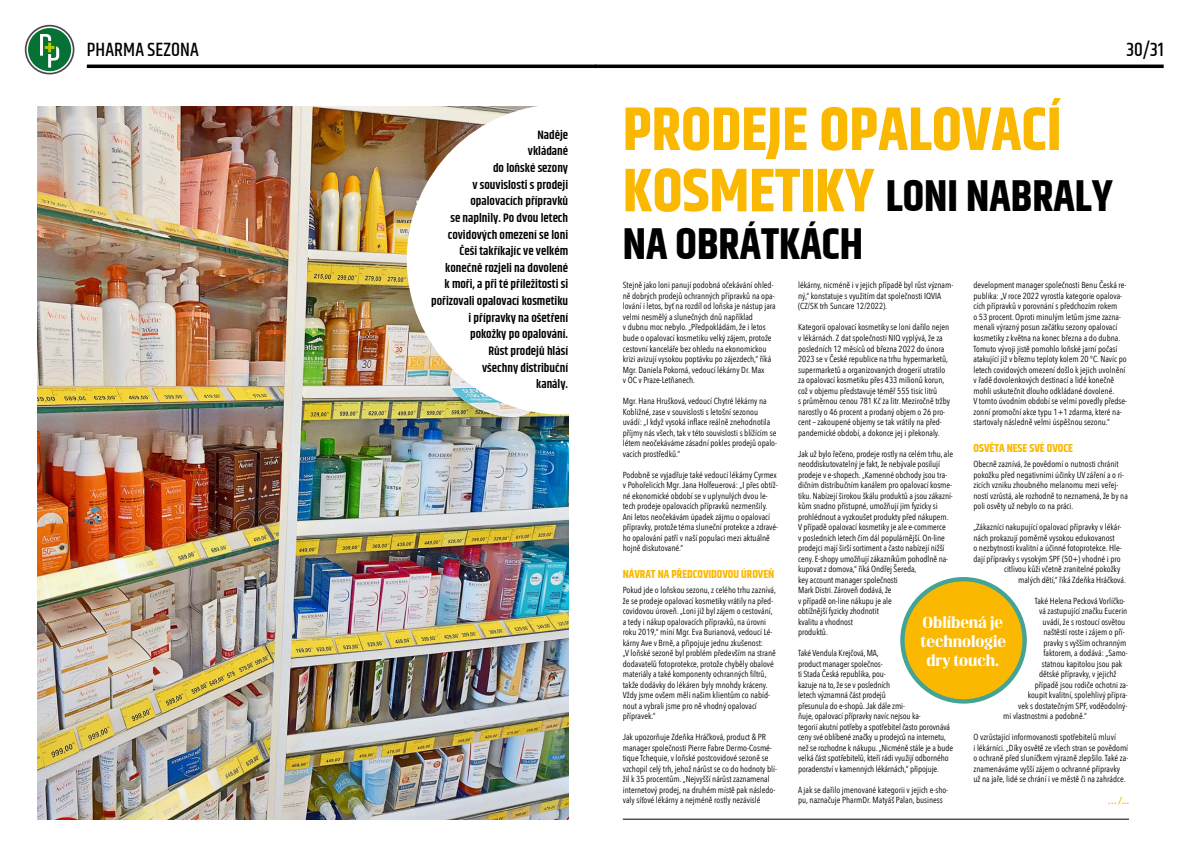
<style>
.page{position:relative;width:1191px;height:844px;background:#fff}
.page>*{position:absolute;margin:0;border:0;box-sizing:border-box;transform-origin:0 0}
.t1{font:700 61.25px "Khand";color:#fbb800}
.t2{font:700 43.75px/48.1px "Khand";color:#000}
.t3{font:500 19.25px "Khand";letter-spacing:.005em;color:#000}
.t4{font:700 14.88px/19.2px "Dilemma Serif";color:#fff;text-align:center}
.t5{font:600 12.25px/16.6px "Khand";color:#000;text-align:right}
.t6{font:700 11.38px "Khand";color:#fbb800}
.t7{font:600 9.62px "Avenir Next LT Pro";color:#fbb800}
.t8{font:8.75px/10.5px "Avenir Next Condensed";color:#000}
.s1{font-size:61.25px;color:#fbb800}
</style>
<div class="page">
<svg style="left:595px;top:64px;width:568px;height:4px;background:#222"></svg>
<hr style="left:623px;top:818px;width:506px;height:1px;background:#000">
<div style="left:902px;top:579px;width:122px;height:122px;background:#fbb800;border-radius:50%"></div>
<div style="left:900px;top:577px;width:126px;height:126px;border:4px solid #43a496;border-radius:50%"></div>
<svg style="left:87px;top:64px;width:508px;height:4px;background:#222"></svg>
<svg style="left:25px;top:25px;width:49px;height:49px"></svg>
<img style="left:37px;top:107px;width:531px;height:712px">
<svg style="left:407px;top:106px;width:161px;height:308px"></svg>
<h3 class="t3" style="left:87px;top:38px;width:113px">PHARMA SEZONA</h3>
<p class="t5" style="left:431px;top:127px;width:138px">Naděje<br>vkládané<br>do loňské sezony<br>v souvislosti s prodeji opalovacích přípravků<br>se naplnily. Po dvou letech covidových omezení se loni<br>Češi takříkajíc ve velkém konečně rozjeli na dovolené<br>k moři, a při té příležitosti si pořizovali opalovací kosmetiku i přípravky na ošetření pokožky po opalování.<br>Růst prodejů hlásí<br>všechny distribuční<br>kanály.</p>
<h3 class="t3" style="left:1126px;top:38px;width:39px">30/31</h3>
<h1 class="t1" style="left:623px;top:86px;width:440px">PRODEJE OPALOVACÍ</h1>
<h2 class="t2" style="left:623px;top:175px;width:491px"><span class="s1">KOSMETIKY</span> LONI NABRALY<br>NA OBRÁTKÁCH</h2>
<p class="t8" style="left:623px;top:279px;width:154px">Stejně jako loni panují podobná očekávání ohled&shy;ně dobrých prodejů ochranných přípravků na opa&shy;lování i letos, byť na rozdíl od loňska je nástup jara velmi nesmělý a slunečných dnů například<br>v dubnu moc nebylo. „Předpokládám, že i letos bude o opalovací kosmetiku velký zájem, protože cestovní kanceláře bez ohledu na ekonomickou krizi avizují vysokou poptávku po zájezdech,“ říká Mgr. Daniela Pokorná, vedoucí lékárny Dr. Max<br>v OC v Praze-Letňanech.</p>
<p class="t8" style="left:623px;top:395px;width:156px">Mgr. Hana Hrušková, vedoucí Chytré lékárny na Kobližné, zase v souvislosti s letošní sezonou uvádí: „I když vysoká inflace reálně znehodnotila příjmy nás všech, tak v této souvislosti s blížícím se létem neočekáváme zásadní pokles prodejů opalo&shy;vacích prostředků.“</p>
<p class="t8" style="left:623px;top:468px;width:157px">Podobně se vyjadřuje také vedoucí lékárny Cyrmex v Pohořelicích Mgr. Jana Holfeuerová: „I přes obtíž&shy;né ekonomické období se v uplynulých dvou le&shy;tech prodeje opalovacích přípravků nezmenšily.<br>Ani letos neočekávám úpadek zájmu o opalovací přípravky, protože téma sluneční protekce a zdravé&shy;ho opalování patří v naší populaci mezi aktuálně hojně diskutované.“</p>
<h3 class="t6" style="left:623px;top:566px;width:153px">NÁVRAT NA PŘEDCOVIDOVOU ÚROVEŇ</h3>
<p class="t8" style="left:623px;top:584px;width:155px">Pokud jde o loňskou sezonu, z celého trhu zaznívá, že se prodeje opalovací kosmetiky vrátily na před&shy;covidovou úroveň. „Loni již byl zájem o cestování, a tedy i nákup opalovacích přípravků, na úrovni roku 2019,“ míní Mgr. Eva Burianová, vedoucí Lé&shy;kárny Ave v Brně, a připojuje jednu zkušenost:<br>„V loňské sezoně byl problém především na straně dodavatelů fotoprotekce, protože chyběly obalové materiály a také komponenty ochranných filtrů, takže dodávky do lékáren byly mnohdy kráceny.<br>Vždy jsme ovšem měli našim klientům co nabíd&shy;nout a vybrali jsme pro ně vhodný opalovací přípravek.“</p>
<p class="t8" style="left:623px;top:731px;width:156px">Jak upozorňuje Zdeňka Hráčková, product &amp; PR manager společnosti Pierre Fabre Dermo-Cosmé&shy;tique Tchequie, v loňské postcovidové sezoně se vzchopil celý trh, jehož nárůst se co do hodnoty blí&shy;žil k 35 procentům. „Nejvyšší nárůst zaznamenal internetový prodej, na druhém místě pak následo&shy;valy síťové lékárny a nejméně rostly nezávislé</p>
<p class="t8" style="left:973px;top:279px;width:155px">development manager společnosti Benu Česká re&shy;publika: „V roce 2022 vyrostla kategorie opalova&shy;cích přípravků v porovnání s předchozím rokem<br>o 53 procent. Oproti minulým letům jsme zazna&shy;menali výrazný posun začátku sezony opalovací kosmetiky z května na konec března a do dubna.<br>Tomuto vývoji jistě pomohlo loňské jarní počasí atakující již v březnu teploty kolem 20 °C. Navíc po letech covidových omezení došlo k jejich uvolnění v řadě dovolenkových destinací a lidé konečně mohli uskutečnit dlouho odkládané dovolené.<br>V tomto úvodním období se velmi povedly předse&shy;zonní promoční akce typu 1+1 zdarma, které na&shy;startovaly následně velmi úspěšnou sezonu.“</p>
<h3 class="t6" style="left:973px;top:440px;width:101px">OSVĚTA NESE SVÉ OVOCE</h3>
<p class="t8" style="left:973px;top:458px;width:156px">Obecně zaznívá, že povědomí o nutnosti chránit pokožku před negativními účinky UV záření a o ri&shy;zicích vzniku zhoubného melanomu mezi veřej&shy;ností vzrůstá, ale rozhodně to neznamená, že by na poli osvěty už nebylo co na práci.</p>
<p class="t8" style="left:973px;top:521px;width:150px">„Zákazníci nakupující opalovací přípravky v lékár-</p>
<p class="t8" style="left:973px;top:531px;width:143px">nách prokazují poměrně vysokou edukovanost</p>
<p class="t8" style="left:973px;top:542px;width:150px">o nezbytnosti kvalitní a účinné fotoprotekce. Hle-</p>
<p class="t8" style="left:973px;top:552px;width:149px">dají přípravky s vysokým SPF (50+) vhodné i pro</p>
<p class="t8" style="left:1004px;top:563px;width:118px">citlivou kůži včetně zranitelné pokožky</p>
<p class="t8" style="left:1018px;top:573px;width:109px">malých dětí,“ říká Zdeňka Hráčková.</p>
<p class="t8" style="left:1034px;top:594px;width:92px">Také Helena Pecková Vorlíčko-</p>
<p class="t8" style="left:1039px;top:605px;width:90px">vá zastupující značku Eucerin</p>
<p class="t8" style="left:1042px;top:615px;width:84px">uvádí, že s rostoucí osvětou</p>
<p class="t8" style="left:1043px;top:626px;width:83px">naštěstí roste i zájem o pří-</p>
<p class="t8" style="left:1043px;top:636px;width:84px">pravky s vyšším ochranným</p>
<p class="t8" style="left:1043px;top:647px;width:86px">faktorem, a dodává: „Samo-</p>
<p class="t8" style="left:1041px;top:657px;width:82px">statnou kapitolou jsou pak</p>
<p class="t8" style="left:1039px;top:668px;width:79px">dětské přípravky, v jejichž</p>
<p class="t8" style="left:1034px;top:678px;width:95px">případě jsou rodiče ochotni za-</p>
<p class="t8" style="left:1027px;top:689px;width:101px">koupit kvalitní, spolehlivý přípra-</p>
<p class="t8" style="left:1018px;top:699px;width:111px">vek s dostatečným SPF, voděodolný-</p>
<p class="t8" style="left:1003px;top:710px;width:85px">mi vlastnostmi a podobně.“</p>
<p class="t8" style="left:973px;top:731px;width:156px">O vzrůstající informovanosti spotřebitelů mluví<br>i lékárníci. „Díky osvětě ze všech stran se povědomí o ochraně před sluníčkem výrazně zlepšilo. Také za&shy;znamenáváme vyšší zájem o ochranné přípravky už na jaře, lidé se chrání i ve městě či na zahrádce.</p>
<p class="t8" style="left:798px;top:279px;width:157px">lékárny, nicméně i v jejich případě byl růst význam&shy;ný,“ konstatuje s využitím dat společnosti IQVIA (CZ/SK trh Suncare 12/2022).</p>
<p class="t8" style="left:798px;top:321px;width:154px">Kategorii opalovací kosmetiky se loni dařilo nejen v lékárnách. Z dat společnosti NIQ vyplývá, že za posledních 12 měsíců od března 2022 do února 2023 se v České republice na trhu hypermarketů, supermarketů a organizovaných drogerií utratilo za opalovací kosmetiku přes 433 milionů korun, což v objemu představuje téměř 555 tisíc litrů<br>s průměrnou cenou 781 Kč za litr. Meziročně tržby narostly o 46 procent a prodaný objem o 26 pro&shy;cent – zakoupené objemy se tak vrátily na před&shy;pandemické období, a dokonce jej i překonaly.</p>
<p class="t8" style="left:798px;top:447px;width:156px">Jak už bylo řečeno, prodeje rostly na celém trhu, ale neoddiskutovatelný je fakt, že nebývale posilují prodeje v e-shopech. „Kamenné obchody jsou tra&shy;dičním distribučním kanálem pro opalovací kosme&shy;tiku. Nabízejí širokou škálu produktů a jsou zákazní&shy;kům snadno přístupné, umožňují jim fyzicky si prohlédnout a vyzkoušet produkty před nákupem.<br>V případě opalovací kosmetiky je ale e-commerce<br>v posledních letech čím dál populárnější. On-line prodejci mají širší sortiment a často nabízejí nižší ceny. E-shopy umožňují zákazníkům pohodlně na&shy;kupovat z domova,“ říká Ondřej Šereda,<br>key account manager společnosti<br>Mark Distri. Zároveň dodává, že<br>v případě on-line nákupu je ale<br>obtížnější fyzicky zhodnotit<br>kvalitu a vhodnost<br>produktů.</p>
<p class="t8" style="left:798px;top:647px;width:156px">Také Vendula Krejčová, MA,<br>product manager společnos-<br>ti Stada Česká republika, pou-<br>kazuje na to, že se v posledních<br>letech významná část prodejů<br>přesunula do e-shopů. Jak dále zmi-<br>ňuje, opalovací přípravky navíc nejsou ka-<br>tegorií akutní potřeby a spotřebitel často porovnává ceny své oblíbené značky u prodejců na internetu, než se rozhodne k nákupu. „Nicméně stále je a bude velká část spotřebitelů, kteří rádi využijí odborného poradenství v kamenných lékárnách,“ připojuje.</p>
<p class="t8" style="left:798px;top:783px;width:152px">A jak se dařilo jmenované kategorii v jejich e-sho&shy;pu, naznačuje PharmDr. Matyáš Palan, business</p>
<h3 class="t4" style="left:920px;top:612px;width:87px">Oblíbená je technologie dry touch.</h3>
<p class="t7" style="left:1107px;top:794px;width:23px">… /...</p>
</div>
